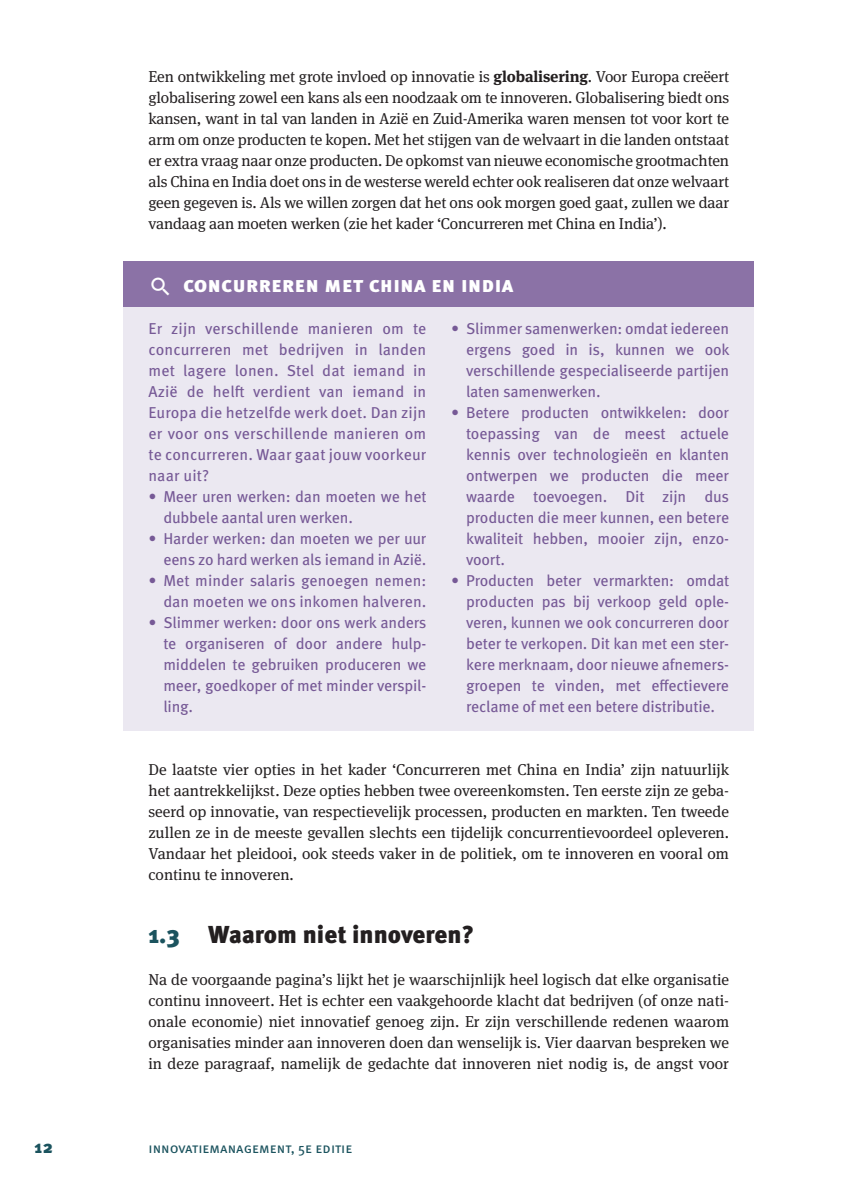
<style>
.page{position:relative;width:843px;height:1187px;background:#fff}
.page>*{position:absolute;margin:0;border:0;box-sizing:border-box;transform-origin:0 0}
.t1{font:900 24.5px "Meta Pro";color:#231f20}
.t2{font:900 21px "Meta Pro";letter-spacing:.025em;color:#fff}
.t3{font:900 17.5px "Meta Pro";color:#1b535e}
.t4{font:15.75px/21px "Meta Serif Pro";color:#231f20;text-align:justify}
.t5{font:15.75px/21px "Meta Pro";letter-spacing:-.01em;color:#765996;text-align:justify}
.t6{font:14px "Meta Pro";color:#1b535e}
.s1{font-weight:700}
.s2{color:#1b535e}
</style>
<div class="page">
<div style="left:124px;top:261px;width:630px;height:49px;background:#8b72a6"></div>
<div style="left:124px;top:307px;width:327px;height:193px;background:#ebe8f1"></div>
<div style="left:124px;top:475px;width:327px;height:67px;background:#ebe8f1"></div>
<div style="left:124px;top:517px;width:327px;height:67px;background:#ebe8f1"></div>
<div style="left:124px;top:559px;width:327px;height:67px;background:#ebe8f1"></div>
<div style="left:124px;top:601px;width:327px;height:130px;background:#ebe8f1"></div>
<div style="left:426px;top:307px;width:328px;height:109px;background:#ebe8f1"></div>
<div style="left:426px;top:391px;width:328px;height:193px;background:#ebe8f1"></div>
<div style="left:426px;top:559px;width:328px;height:172px;background:#ebe8f1"></div>
<p class="t4" style="left:148px;top:65px;width:582px">Een ontwikkeling met grote invloed op innovatie is <span class="s1">globalisering</span>. Voor Europa creëert globalisering zowel een kans als een noodzaak om te innoveren. Globalisering biedt ons kansen, want in tal van landen in Azië en Zuid-Amerika waren mensen tot voor kort te arm om onze producten te kopen. Met het stijgen van de welvaart in die landen ontstaat er extra vraag naar onze producten. De opkomst van nieuwe economische grootmachten als China en India doet ons in de westerse wereld echter ook realiseren dat onze welvaart geen gegeven is. Als we willen zorgen dat het ons ook morgen goed gaat, zullen we daar vandaag aan moeten werken (zie het kader ‘Concurreren met China en India’).</p>
<h2 class="t2" style="left:183px;top:268px;width:332px">Concurreren met China en India</h2>
<p class="t5" style="left:148px;top:317px;width:279px">Er zijn verschillende manieren om te concurreren met bedrijven in landen met lagere lonen. Stel dat iemand in Azië de helft verdient van iemand in Europa die hetzelfde werk doet. Dan zijn er voor ons verschillende manieren om te concurreren. Waar gaat jouw voorkeur naar uit?</p>
<p class="t5" style="left:163px;top:485px;width:265px;text-indent:-15px">• Meer uren werken: dan moeten we het dubbele aantal uren werken.</p>
<p class="t5" style="left:148px;top:527px;width:279px;text-align:right">• Harder werken: dan moeten we per uur eens zo hard werken als iemand in Azië.</p>
<p class="t5" style="left:148px;top:569px;width:279px;text-align:right">• Met minder salaris genoegen nemen: dan moeten we ons inkomen halveren.</p>
<p class="t5" style="left:163px;top:611px;width:265px;text-indent:-15px">• Slimmer werken: door ons werk anders te organiseren of door andere hulp&shy;middelen te gebruiken produceren we meer, goedkoper of met minder verspil&shy;ling.</p>
<p class="t5" style="left:466px;top:317px;width:265px;text-indent:-15px">• Slimmer samenwerken: omdat iedereen ergens goed in is, kunnen we ook verschillende gespecialiseerde partijen laten samenwerken.</p>
<p class="t5" style="left:466px;top:401px;width:265px;text-indent:-15px">• Betere producten ontwikkelen: door toepassing van de meest actuele kennis over technologieën en klanten ontwerpen we producten die meer waarde toevoegen. Dit zijn dus producten die meer kunnen, een betere kwaliteit hebben, mooier zijn, enzo&shy;voort.</p>
<p class="t5" style="left:466px;top:569px;width:265px;text-indent:-15px">• Producten beter vermarkten: omdat producten pas bij verkoop geld ople&shy;veren, kunnen we ook concurreren door beter te verkopen. Dit kan met een ster&shy;kere merknaam, door nieuwe afnemers&shy;groepen te vinden, met effectievere reclame of met een betere distributie.</p>
<p class="t4" style="left:148px;top:758px;width:582px">De laatste vier opties in het kader ‘Concurreren met China en India’ zijn natuurlijk het aantrekkelijkst. Deze opties hebben twee overeenkomsten. Ten eerste zijn ze geba&shy;seerd op innovatie, van respectievelijk processen, producten en markten. Ten tweede zullen ze in de meeste gevallen slechts een tijdelijk concurrentievoordeel opleveren.<br>Vandaar het pleidooi, ook steeds vaker in de politiek, om te innoveren en vooral om continu te innoveren.</p>
<h1 class="t1" style="left:148px;top:915px;width:327px"><span class="s2">1.3</span> Waarom niet innoveren?</h1>
<p class="t4" style="left:148px;top:968px;width:582px">Na de voorgaande pagina’s lijkt het je waarschijnlijk heel logisch dat elke organisatie continu innoveert. Het is echter een vaakgehoorde klacht dat bedrijven (of onze nati&shy;onale economie) niet innovatief genoeg zijn. Er zijn verschillende redenen waarom organisaties minder aan innoveren doen dan wenselijk is. Vier daarvan bespreken we in deze paragraaf, namelijk de gedachte dat innoveren niet nodig is, de angst voor</p>
<p class="t3" style="left:34px;top:1133px;width:20px">12</p>
<p class="t6" style="left:148px;top:1138px;width:205px">Innovati emanagement, 5e editi e</p>
</div>
